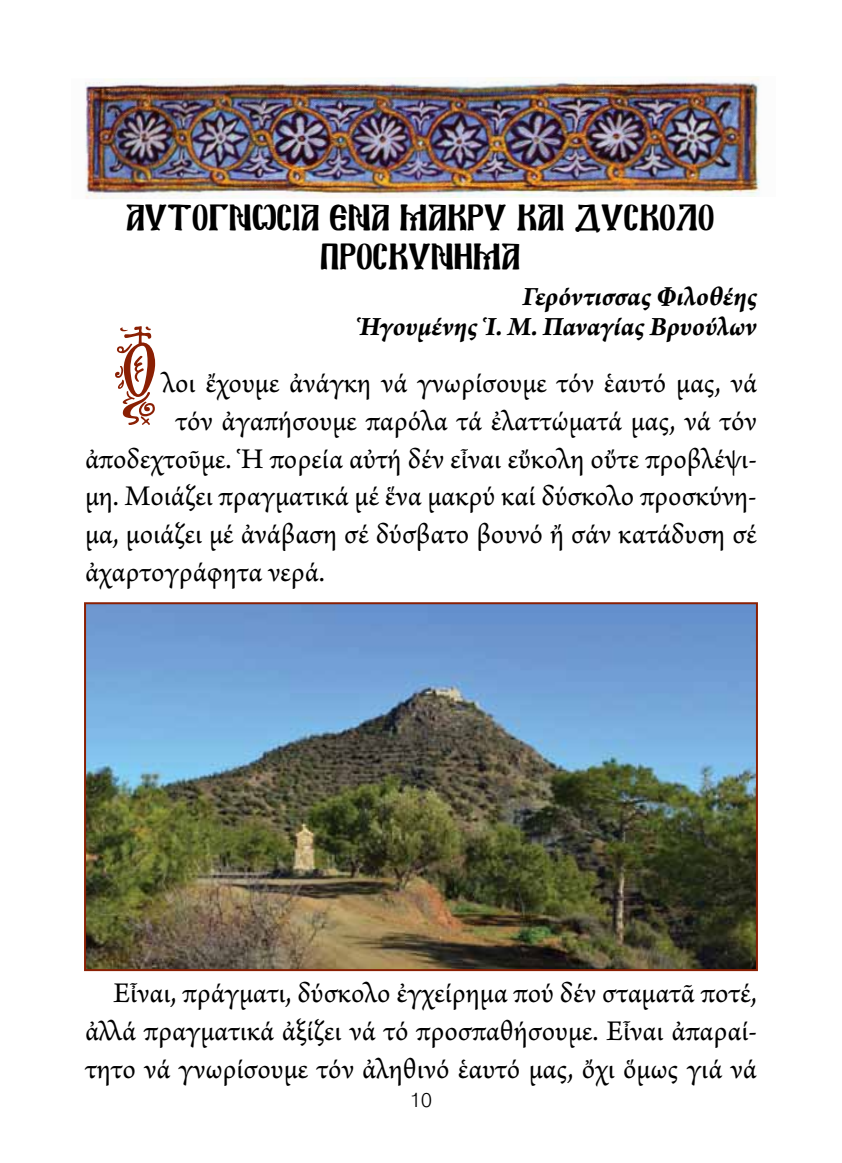
<style>
.page{position:relative;width:842px;height:1163px;background:#fff}
.page>*{position:absolute;margin:0;border:0;box-sizing:border-box;transform-origin:0 0}
.t1{font:100px "Mg Konstantinos Normal";color:#8a1f03}
.t2{font:32px/38.4px "Mg Ekklisia Normal";color:#000;text-align:center}
.t3{font:30px/37.8px "Arno Pro";color:#000;text-align:justify}
.t4{font:italic 700 28px/30px "Arno Pro";letter-spacing:-.005em;color:#000;text-align:right}
.t5{font:300 20px "UB Helvetica";color:#000}
</style>
<div class="page">
<img style="left:85px;top:77px;width:675px;height:122px">
<img style="left:87px;top:605px;width:668px;height:362px">
<div style="left:84px;top:602px;width:674px;height:368px;border:2px solid #8a1f03"></div>
<p class="t2" style="left:127px;top:200px;width:590px">AYTOGNVSIA ENA MAKRY KAI DYSKOLO pROSKYNHMA</p>
<p class="t4" style="left:356px;top:283px;width:402px">Γερόντισσας Φιλοθέης<br>Ἡγουμένης Ἱ. Μ. Παναγίας Βρυούλων</p>
<h1 class="t1" style="left:115px;top:326px;width:47px">O</h1>
<p class="t3" style="left:162px;top:365px;width:596px">λοι ἔχουμε ἀνάγκη νά γνωρίσουμε τόν ἑαυτό μας, νά</p>
<p class="t3" style="left:175px;top:403px;width:583px">τόν ἀγαπήσουμε παρόλα τά ἐλαττώματά μας, νά τόν</p>
<p class="t3" style="left:85px;top:441px;width:673px">ἀποδεχτοῦμε. Ἡ πορεία αὐτή δέν εἶναι εὔκολη οὔτε προβλέψι-</p>
<p class="t3" style="left:85px;top:479px;width:673px">μη. Μοιάζει πραγματικά μέ ἕνα μακρύ καί δύσκολο προσκύνη-</p>
<p class="t3" style="left:85px;top:517px;width:673px">μα, μοιάζει μέ ἀνάβαση σέ δύσβατο βουνό ἤ σάν κατάδυση σέ</p>
<p class="t3" style="left:85px;top:554px;width:241px">ἀχαρτογράφητα νερά.</p>
<p class="t3" style="left:85px;top:975px;width:673px;text-indent:28px">Εἶναι, πράγματι, δύσκολο ἐγχείρημα πού δέν σταματᾶ ποτέ, ἀλλά πραγματικά ἀξίζει νά τό προσπαθήσουμε. Εἶναι ἀπαραί&shy;τητο νά γνωρίσουμε τόν ἀληθινό ἑαυτό μας, ὄχι ὅμως γιά νά</p>
<p class="t5" style="left:410px;top:1087px;width:23px">10</p>
</div>
